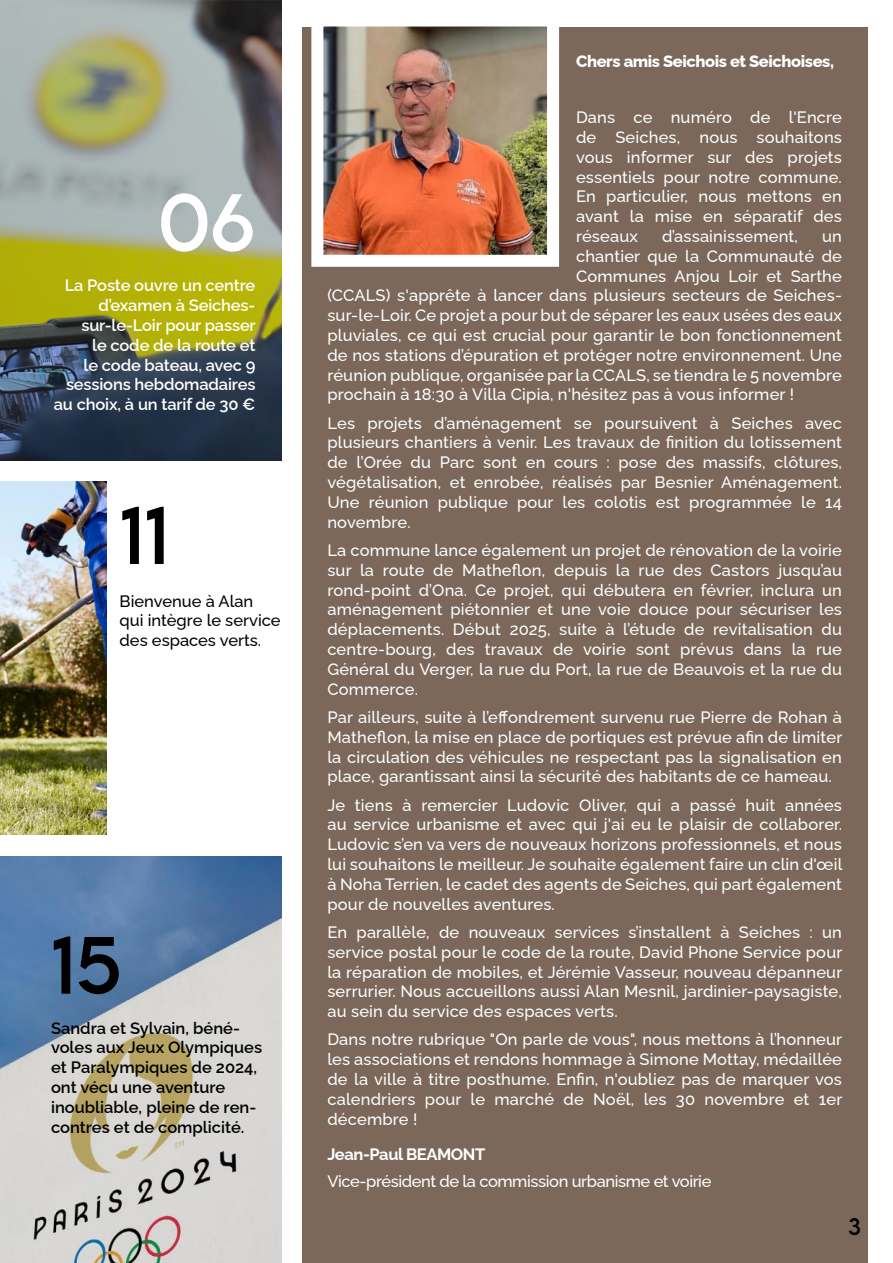
<style>
.page{position:relative;width:893px;height:1263px;background:#fff}
.page>*{position:absolute;margin:0;border:0;box-sizing:border-box;transform-origin:0 0}
.t1{font:72px "LEMONMILK";color:#000}
.t2{font:72px "LEMONMILK";color:#fff}
.t3{font:21px "LEMONMILK";color:#000}
.t4{font:500 16.5px/19.8px "Raleway";letter-spacing:.01em;color:#fff;text-align:justify}
.t5{font:600 16.5px/19.8px "Raleway";letter-spacing:-.01em;color:#fff;text-align:right}
.t6{font:600 16.5px/19.8px "Raleway";color:#000}
.t7{font:500 16.5px/19.8px "Raleway";color:#000}
.t8{font:500 16.5px "Raleway";letter-spacing:-.025em;color:#fff}
.t9{font:800 16.5px "Raleway";letter-spacing:-.025em;color:#fff}
.t10{font:700 16.5px "Raleway";letter-spacing:-.025em;color:#fff}
</style>
<div class="page">
<div style="left:302px;top:27px;width:565px;height:1236px;background:#7b685b"></div>
<img style="left:324px;top:28px;width:222px;height:226px">
<div style="left:311px;top:15px;width:248px;height:252px;border:12px solid #fff"></div>
<img style="left:0;top:0;width:282px;height:461px">
<img style="left:0;top:482px;width:106px;height:352px">
<img style="left:0;top:857px;width:282px;height:406px">
<h1 class="t2" style="left:158px;top:175px;width:98px">06</h1>
<p class="t5" style="left:54px;top:274px;width:203px">La Poste ouvre un centre d’examen à Seiches&shy;sur-le-Loir pour passer<br>le code de la route et<br>le code bateau, avec 9 sessions hebdomadaires au choix, à un tarif de 30 €</p>
<h1 class="t1" style="left:120px;top:489px;width:51px">11</h1>
<p class="t7" style="left:120px;top:589px;width:163px">Bienvenue à Alan qui intègre le service des espaces verts.</p>
<h1 class="t1" style="left:51px;top:918px;width:72px">15</h1>
<p class="t6" style="left:51px;top:1016px;width:213px">Sandra et Sylvain, béné&shy;voles aux Jeux Olympiques et Paralympiques de 2024, ont vécu une aventure inoubliable, pleine de ren&shy;contres et de complicité.</p>
<p class="t9" style="left:576px;top:48px;width:259px">Chers amis Seichois et Seichoises,</p>
<p class="t4" style="left:576px;top:106px;width:267px">Dans ce numéro de l'Encre de Seiches, nous souhaitons vous informer sur des projets essentiels pour notre commune.<br>En particulier, nous mettons en avant la mise en séparatif des réseaux</p>
<p class="t4" style="left:662px;top:224px;width:138px">d’assainissement,</p>
<p class="t4" style="left:822px;top:224px;width:21px">un</p>
<p class="t4" style="left:576px;top:244px;width:267px">chantier que la Communauté de</p>
<p class="t4" style="left:576px;top:264px;width:267px">Communes Anjou Loir et Sarthe</p>
<p class="t4" style="left:327px;top:284px;width:516px">(CCALS) s'apprête à lancer dans plusieurs secteurs de Seiches-</p>
<p class="t4" style="left:327px;top:304px;width:516px">sur-le-Loir. Ce projet a pour but de séparer les eaux usées des eaux</p>
<p class="t4" style="left:327px;top:323px;width:516px">pluviales, ce qui est crucial pour garantir le bon fonctionnement</p>
<p class="t4" style="left:327px;top:343px;width:516px">de nos stations d’épuration et protéger notre environnement. Une</p>
<p class="t4" style="left:327px;top:363px;width:516px">réunion publique, organisée par la CCALS, se tiendra le 5 novembre</p>
<p class="t4" style="left:327px;top:383px;width:468px">prochain à 18:30 à Villa Cipia, n'hésitez pas à vous informer !</p>
<p class="t4" style="left:327px;top:411px;width:516px">Les projets d’aménagement se poursuivent à Seiches avec plusieurs chantiers à venir. Les travaux de finition du lotissement de l’Orée du Parc sont en cours : pose des massifs, clôtures, végétalisation, et enrobée, réalisés par Besnier Aménagement.<br>Une réunion publique pour les colotis est programmée le 14 novembre.</p>
<p class="t4" style="left:327px;top:538px;width:516px">La commune lance également un projet de rénovation de la voirie sur la route de Matheflon, depuis la rue des Castors jusqu’au rond-point d’Ona. Ce projet, qui débutera en février, inclura un aménagement piétonnier et une voie douce pour sécuriser les déplacements. Début 2025, suite à l’étude de revitalisation du centre-bourg, des travaux de voirie sont prévus dans la rue Général du Verger, la rue du Port, la rue de Beauvois et la rue du Commerce.</p>
<p class="t4" style="left:327px;top:705px;width:516px">Par ailleurs, suite à l’effondrement survenu rue Pierre de Rohan à Matheflon, la mise en place de portiques est prévue afin de limiter la circulation des véhicules ne respectant pas la signalisation en place, garantissant ainsi la sécurité des habitants de ce hameau.</p>
<p class="t4" style="left:327px;top:793px;width:516px">Je tiens à remercier Ludovic Oliver, qui a passé huit années au service urbanisme et avec qui j'ai eu le plaisir de collaborer.<br>Ludovic s’en va vers de nouveaux horizons professionnels, et nous lui souhaitons le meilleur. Je souhaite également faire un clin d'œil à Noha Terrien, le cadet des agents de Seiches, qui part également pour de nouvelles aventures.</p>
<p class="t4" style="left:327px;top:920px;width:516px">En parallèle, de nouveaux services s’installent à Seiches : un service postal pour le code de la route, David Phone Service pour la réparation de mobiles, et Jérémie Vasseur, nouveau dépanneur serrurier. Nous accueillons aussi Alan Mesnil, jardinier-paysagiste, au sein du service des espaces verts.</p>
<p class="t4" style="left:327px;top:1028px;width:516px">Dans notre rubrique "On parle de vous", nous mettons à l’honneur les associations et rendons hommage à Simone Mottay, médaillée de la ville à titre posthume. Enfin, n'oubliez pas de marquer vos calendriers pour le marché de Noël, les 30 novembre et 1er décembre !</p>
<p class="t10" style="left:327px;top:1141px;width:159px">Jean-Paul BEAMONT</p>
<p class="t8" style="left:327px;top:1168px;width:385px">Vice-président de la commission urbanisme et voirie</p>
<p class="t3" style="left:848px;top:1213px;width:14px">3</p>
</div>
